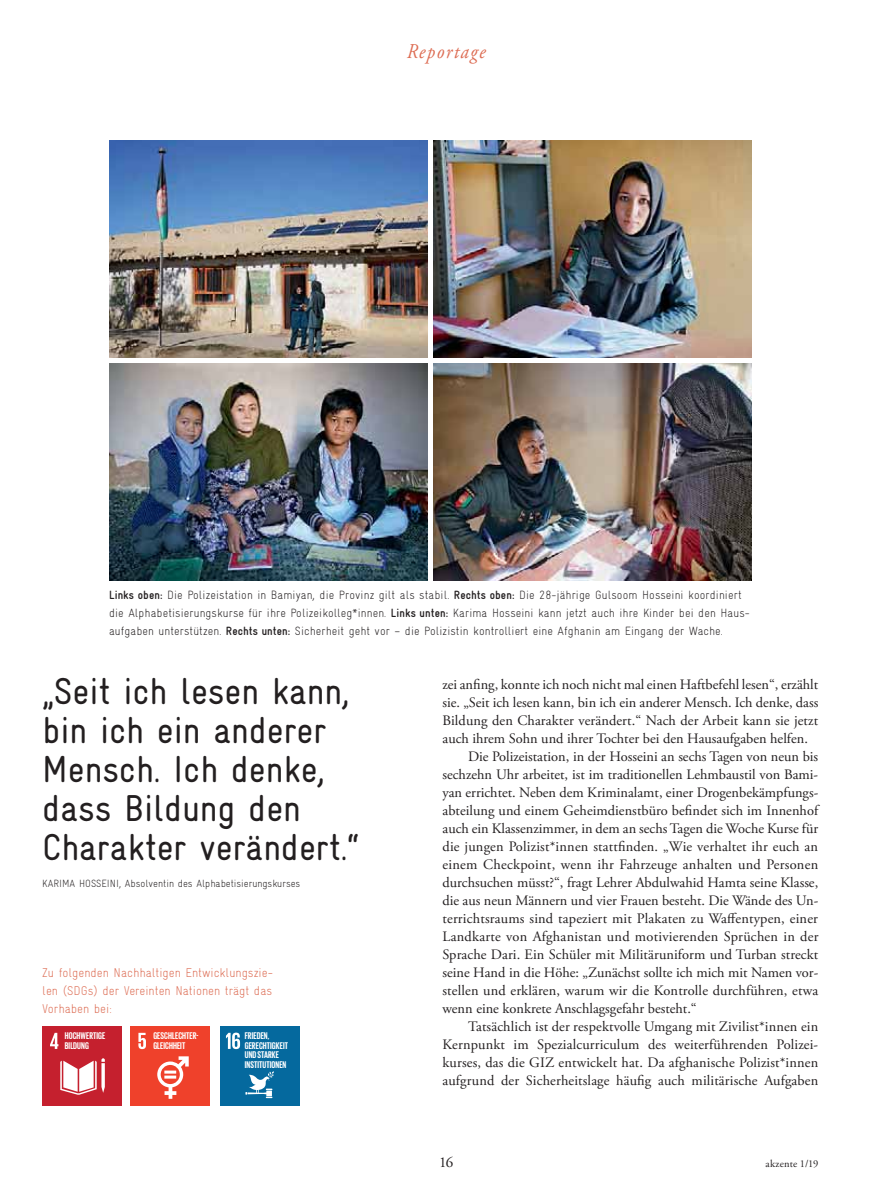
<style>
.page{position:relative;width:893px;height:1191px;background:#fff}
.page>*{position:absolute;margin:0;border:0;box-sizing:border-box;transform-origin:0 0}
.t1{font:37.5px/39px "Gravur Condensed Reg CE";color:#231f20}
.t2{font:italic 21px "Adobe Garamond Pro";letter-spacing:.075em;color:#dd6d54;scale:.9 1}
.t3{font:15px "Adobe Garamond Pro";color:#231f20}
.t4{font:14.4px "Adobe Garamond Pro";color:#231f20}
.t5{font:14.4px "Adobe Garamond Pro";letter-spacing:.02em;color:#231f20}
.t6{font:12.75px/18px "Gravur Condensed Light CE";color:#dd6d54;text-align:justify}
.t7{font:12px/18px "Gravur Condensed Light CE";letter-spacing:.01em;color:#231f20}
.t8{font:10.5px "Gravur Condensed Light CE";color:#231f20}
.t9{font:10.5px "Adobe Garamond Pro";letter-spacing:.015em;color:#231f20}
.t10{font:700 9.9px/9.3px "Giorgio Sans";letter-spacing:.01em;color:#fff}
.s1{font-family:"Gravur Condensed Bold CE"}
</style>
<div class="page">
<img style="left:109px;top:140px;width:318px;height:217px">
<img style="left:433px;top:140px;width:319px;height:217px">
<img style="left:433px;top:363px;width:319px;height:217px">
<div style="left:42px;top:1026px;width:80px;height:79px;background:#c5202e"></div>
<svg style="left:50px;top:1032px;width:8px;height:16px"></svg>
<svg style="left:60px;top:1058px;width:45px;height:36px"></svg>
<div style="left:131px;top:1026px;width:79px;height:79px;background:#ef412b"></div>
<svg style="left:138px;top:1032px;width:8px;height:17px"></svg>
<svg style="left:157px;top:1056px;width:32px;height:42px"></svg>
<img style="left:109px;top:363px;width:318px;height:217px">
<div style="left:220px;top:1026px;width:80px;height:79px;background:#05699e"></div>
<svg style="left:226px;top:1032px;width:14px;height:17px"></svg>
<svg style="left:245px;top:1071px;width:29px;height:27px"></svg>
<h2 class="t2" style="left:407px;top:43px;width:89px">Reportage</h2>
<p class="t7" style="left:109px;top:587px;width:642px"><span class="s1">Links oben:</span> Die Polizeistation in Bamiyan, die Provinz gilt als stabil. <span class="s1">Rechts oben:</span> Die 28-jährige Gulsoom Hosseini koordiniert die Alphabetisierungskurse für ihre Polizeikolleg*innen. <span class="s1">Links unten:</span> Karima Hosseini kann jetzt auch ihre Kinder bei den Haus&shy;aufgaben unterstützen. <span class="s1">Rechts unten:</span> Sicherheit geht vor – die Polizistin kontrolliert eine Afghanin am Eingang der Wache.</p>
<h1 class="t1" style="left:42px;top:675px;width:318px">„Seit ich lesen kann, bin ich ein anderer<br>Mensch. Ich denke, dass Bildung den<br>Charakter verändert.“</h1>
<p class="t8" style="left:42px;top:879px;width:259px">KARIMA HOSSEINI, Absolventin des Alphabetisierungskurses</p>
<p class="t6" style="left:42px;top:965px;width:232px">Zu folgenden Nachhaltigen Entwicklungszie&shy;len (SDGs) der Vereinten Nationen trägt das Vorhaben bei:</p>
<p class="t10" style="left:65px;top:1031px;width:42px">HOCHWERTIGE<br>BILDUNG</p>
<p class="t10" style="left:153px;top:1031px;width:47px">GESCHLECHTER-<br>GLEICHHEIT</p>
<p class="t10" style="left:245px;top:1031px;width:45px">FRIEDEN,<br>GERECHTIGKEIT<br>UND STARKE<br>INSTITUTIONEN</p>
<p class="t4" style="left:443px;top:678px;width:377px">zei anfing, konnte ich noch nicht mal einen Haftbefehl lesen“, erzählt</p>
<p class="t4" style="left:443px;top:696px;width:377px">sie. „Seit ich lesen kann, bin ich ein anderer Mensch. Ich denke, dass</p>
<p class="t4" style="left:443px;top:714px;width:377px">Bildung den Charakter verändert.“ Nach der Arbeit kann sie jetzt</p>
<p class="t4" style="left:443px;top:732px;width:367px">auch ihrem Sohn und ihrer Tochter bei den Hausaufgaben helfen.</p>
<p class="t4" style="left:468px;top:750px;width:352px">Die Polizeistation, in der Hosseini an sechs Tagen von neun bis</p>
<p class="t4" style="left:443px;top:768px;width:377px">sechzehn Uhr arbeitet, ist im traditionellen Lehmbaustil von Bami-</p>
<p class="t4" style="left:443px;top:786px;width:377px">yan errichtet. Neben dem Kriminalamt, einer Drogenbekämpfungs-</p>
<p class="t4" style="left:443px;top:804px;width:377px">abteilung und einem Geheimdienstbüro befindet sich im Innenhof</p>
<p class="t4" style="left:443px;top:822px;width:377px">auch ein Klassenzimmer, in dem an sechs Tagen die Woche Kurse für</p>
<p class="t4" style="left:443px;top:840px;width:377px">die jungen Polizist*innen stattfinden. „Wie verhaltet ihr euch an</p>
<p class="t5" style="left:443px;top:858px;width:377px">einem Checkpoint, wenn ihr Fahrzeuge anhalten und Personen</p>
<p class="t4" style="left:443px;top:876px;width:377px">durchsuchen müsst?“, fragt Lehrer Abdulwahid Hamta seine Klasse,</p>
<p class="t4" style="left:443px;top:894px;width:377px">die aus neun Männern und vier Frauen besteht. Die Wände des Un-</p>
<p class="t4" style="left:443px;top:912px;width:377px">terrichtsraums sind tapeziert mit Plakaten zu Waffentypen, einer</p>
<p class="t4" style="left:443px;top:930px;width:378px">Landkarte von Afghanistan und motivierenden Sprüchen in der</p>
<p class="t4" style="left:443px;top:948px;width:377px">Sprache Dari. Ein Schüler mit Militäruniform und Turban streckt</p>
<p class="t4" style="left:443px;top:966px;width:377px">seine Hand in die Höhe: „Zunächst sollte ich mich mit Namen vor-</p>
<p class="t4" style="left:443px;top:984px;width:377px">stellen und erklären, warum wir die Kontrolle durchführen, etwa</p>
<p class="t4" style="left:443px;top:1002px;width:256px">wenn eine konkrete Anschlagsgefahr besteht.“</p>
<p class="t4" style="left:468px;top:1020px;width:352px">Tatsächlich ist der respektvolle Umgang mit Zivilist*innen ein</p>
<p class="t4" style="left:443px;top:1038px;width:377px">Kernpunkt im Spezialcurriculum des weiterführenden Polizei-</p>
<p class="t4" style="left:443px;top:1056px;width:377px">kurses, das die GIZ entwickelt hat. Da afghanische Polizist*innen</p>
<p class="t4" style="left:443px;top:1074px;width:377px">aufgrund der Sicherheitslage häufig auch militärische Aufgaben</p>
<p class="t3" style="left:439px;top:1155px;width:16px">16</p>
<p class="t9" style="left:765px;top:1159px;width:54px">akzente 1/19</p>
</div>
